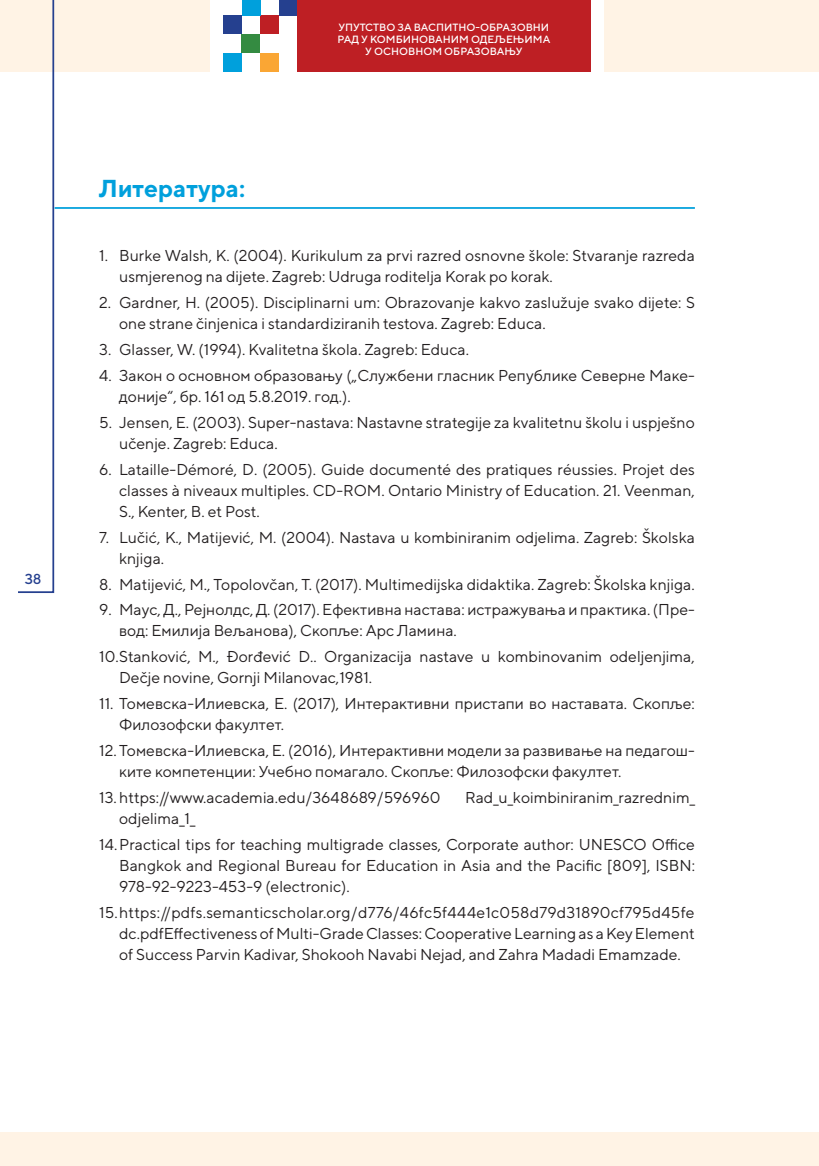
<style>
.page{position:relative;width:819px;height:1166px;background:#fff}
.page>*{position:absolute;margin:0;border:0;box-sizing:border-box;transform-origin:0 0}
.t1{font:700 24.5px "TT Norms";color:#00a0dc}
.t2{font:15.75px/21px "TT Norms";color:#231f20}
.t3{font:500 14.53px "TT Norms";color:#25408f}
.t4{font:500 10.5px/12.2px "TT Norms";color:#fff;text-align:center}
</style>
<div class="page">
<div style="left:260px;top:16px;width:19px;height:18px;background:#be1f24"></div>
<div style="left:279px;top:0;width:18px;height:16px;background:#25408f"></div>
<div style="left:241px;top:35px;width:19px;height:18px;background:#348b41"></div>
<div style="left:260px;top:53px;width:19px;height:19px;background:#faa634"></div>
<div style="left:242px;top:0;width:18px;height:16px;background:#00a0dc"></div>
<div style="left:223px;top:53px;width:19px;height:19px;background:#00a0dc"></div>
<div style="left:223px;top:16px;width:19px;height:18px;background:#25408f"></div>
<div style="left:0;top:0;width:210px;height:72px;background:#fff3e5"></div>
<div style="left:0;top:1133px;width:819px;height:33px;background:#fff3e5"></div>
<div style="left:604px;top:0;width:215px;height:72px;background:#fff3e5"></div>
<div style="left:297px;top:0;width:293px;height:72px;background:#be1f24"></div>
<svg style="left:18px;top:0;width:37px;height:593px"></svg>
<hr style="left:55px;top:207px;width:639px;height:2px;background:#00a0dc">
<p class="t3" style="left:25px;top:569px;width:18px">38</p>
<h1 class="t1" style="left:99px;top:173px;width:147px">Литература:</h1>
<p class="t4" style="left:337px;top:21px;width:214px">УПУТСТВО ЗА ВАСПИТНО-ОБРАЗОВНИ<br>РАД У КОМБИНОВАНИМ ОДЕЉЕЊИМА<br>У ОСНОВНОМ ОБРАЗОВАЊУ</p>
<p class="t2" style="left:119px;top:244px;width:577px;text-indent:-20px">1. Burke Walsh, K. (2004). Kurikulum za prvi razred osnovne škole: Stvaranje razreda usmjerenog na dijete. Zagreb: Udruga roditelja Korak po korak.</p>
<p class="t2" style="left:119px;top:291px;width:577px;text-indent:-20px">2. Gardner, H. (2005). Disciplinarni um: Obrazovanje kakvo zaslužuje svako dijete: S one strane činjenica i standardiziranih testova. Zagreb: Educa.</p>
<p class="t2" style="left:99px;top:338px;width:371px">3. Glasser, W. (1994). Kvalitetna škola. Zagreb: Educa.</p>
<p class="t2" style="left:119px;top:364px;width:577px;text-indent:-20px">4. Закон о основном образовању („Службени гласник Републике Северне Маке&shy;доније“, бр. 161 од 5.8.2019. год.).</p>
<p class="t2" style="left:119px;top:411px;width:577px;text-indent:-20px">5. Jensen, E. (2003). Super-nastava: Nastavne strategije za kvalitetnu školu i uspješno učenje. Zagreb: Educa.</p>
<p class="t2" style="left:119px;top:458px;width:577px;text-align:justify;text-indent:-20px">6. Lataille-Démoré, D. (2005). Guide documenté des pratiques réussies. Projet des classes à niveaux multiples. CD-ROM. Ontario Ministry of Education. 21. Veenman, S., Kenter, B. et Post.</p>
<p class="t2" style="left:119px;top:526px;width:577px;text-indent:-20px">7. Lučić, K., Matijević, M. (2004). Nastava u kombiniranim odjelima. Zagreb: Školska knjiga.</p>
<p class="t2" style="left:99px;top:573px;width:597px">8. Matijević, M., Topolovčan, T. (2017). Multimedijska didaktika. Zagreb: Školska knjiga.</p>
<p class="t2" style="left:119px;top:599px;width:577px;text-indent:-20px">9. Маус, Д., Рејнолдс, Д. (2017). Ефективна настава: истражувања и практика. (Пре&shy;вод: Емилија Вељанова), Скопље: Арс Ламина.</p>
<p class="t2" style="left:119px;top:646px;width:577px;text-indent:-20px">10.Stanković, M., Đorđević D.. Organizacija nastave u kombinovanim odeljenjima,<br>Dečje novine, Gornji Milanovac,1981.</p>
<p class="t2" style="left:119px;top:693px;width:577px;text-indent:-20px">11. Томевска-Илиевска, Е. (2017), Интерактивни пристапи во наставата. Скопље:<br>Филозофски факултет.</p>
<p class="t2" style="left:119px;top:740px;width:577px;text-indent:-20px">12. Томевска-Илиевска, Е. (2016), Интерактивни модели за развивање на педагош&shy;ките компетенции: Учебно помагало. Скопље: Филозофски факултет.</p>
<p class="t2" style="left:99px;top:787px;width:342px">13.https://www.academia.edu/3648689/596960</p>
<p class="t2" style="left:465px;top:787px;width:231px">Rad_u_koimbiniranim_razrednim_</p>
<p class="t2" style="left:99px;top:805px;width:597px;line-height:25.9px;text-indent:20px">odjelima_1_<br>14.Practical tips for teaching multigrade classes, Corporate author: UNESCO Office</p>
<p class="t2" style="left:119px;top:855px;width:577px">Bangkok and Regional Bureau for Education in Asia and the Pacific [809], ISBN:<br>978-92-9223-453-9 (electronic).</p>
<p class="t2" style="left:119px;top:902px;width:577px;text-align:justify;text-indent:-20px">15.https://pdfs.semanticscholar.org/d776/46fc5f444e1c058d79d31890cf795d45fe dc.pdfEffectiveness of Multi-Grade Classes: Cooperative Learning as a Key Element of Success Parvin Kadivar, Shokooh Navabi Nejad, and Zahra Madadi Emamzade.</p>
</div>
